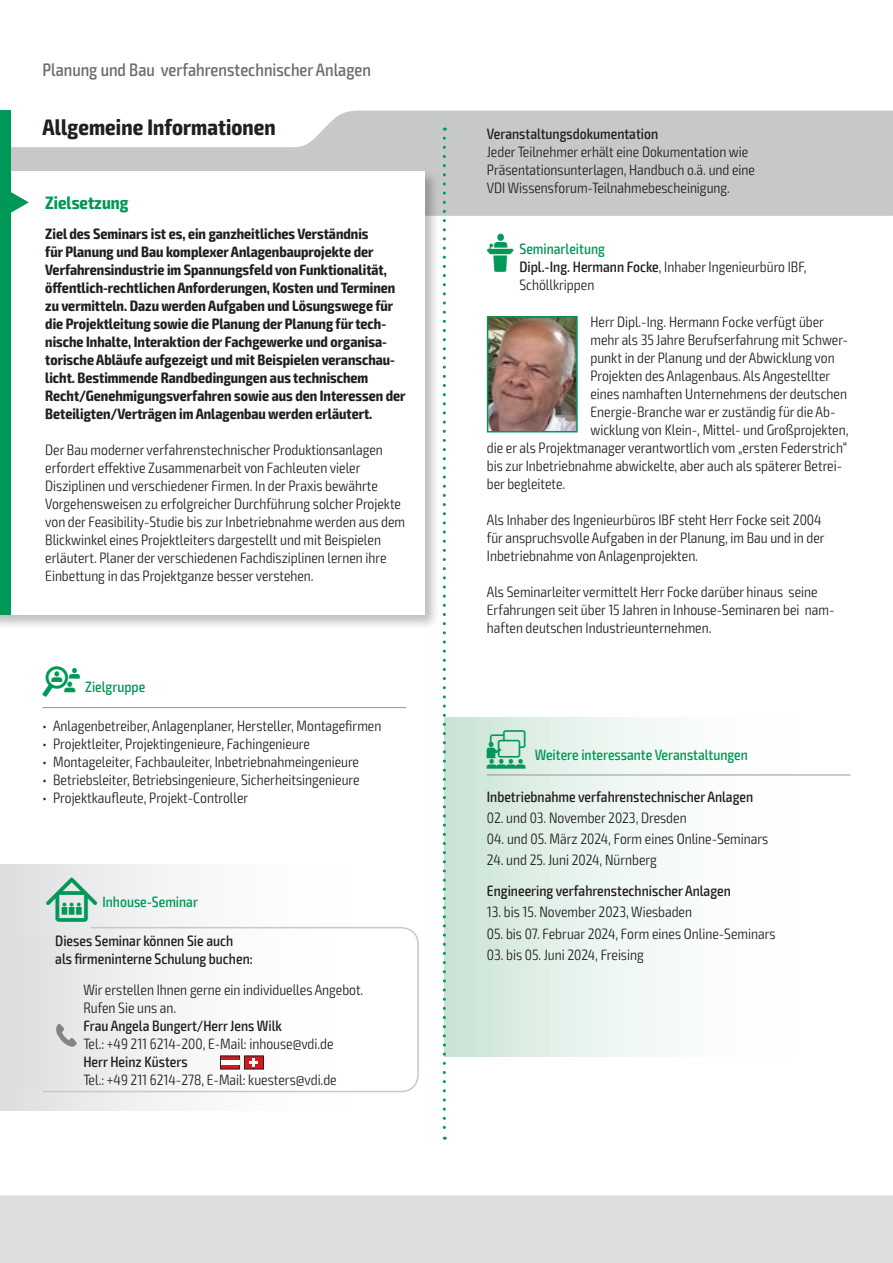
<style>
.page{position:relative;width:893px;height:1263px;background:#fff}
.page>*{position:absolute;margin:0;border:0;box-sizing:border-box;transform-origin:0 0}
.t1{font:700 condensed 22.5px "Exo 2";letter-spacing:.005em;color:#231f20}
.t2{font:500 condensed 18px "Exo 2";color:#6c6d70}
.t3{font:700 condensed 18px "Exo 2";color:#009856}
.t4{font:300 condensed 15px/18px "Exo 2";color:#231f20}
.t5{font:700 condensed 15px/18px "Exo 2";color:#231f20}
.t6{font:500 condensed 15px/18px "Exo 2";color:#231f20}
.t7{font:500 condensed 15px "Exo 2";color:#009856}
.s1{font-family:"VDI Iconset S4 A Regular";font-weight:400;font-stretch:normal}
.s2{font-family:"VDI Iconset S4 A Regular";font-weight:400;font-stretch:normal;font-size:15.45px}
.s3{font-weight:500}
.s4{font-family:"VDI Iconset S4 A Regular";font-weight:400;font-stretch:normal;font-size:19.5px}
</style>
<div class="page">
<div style="left:0;top:1195px;width:893px;height:68px;background:#dcdddf"></div>
<svg style="left:11px;top:111px;width:881px;height:105px;fill:#c7c8ca"></svg>
<hr style="left:892px;top:111px;width:1px;height:105px;background:#009856">
<div style="left:0;top:111px;width:11px;height:63px;background:#009856"></div>
<hr style="left:43px;top:707px;width:363px;height:1px;background:#939598">
<div style="left:0;top:168px;width:440px;height:462px;background:#231f20;opacity:.3"></div>
<div style="left:0;top:171px;width:424px;height:444px;background:#fff"></div>
<div style="left:0;top:171px;width:11px;height:444px;background:#009856"></div>
<svg style="left:11px;top:192px;width:18px;height:21px"></svg>
<img style="left:490px;top:319px;width:85px;height:110px">
<div style="left:487px;top:316px;width:91px;height:116px;border:2px solid #009856"></div>
<div style="left:0;top:864px;width:419px;height:247px;background:linear-gradient(to right,#e2e3e5,#fff)"></div>
<svg style="left:42px;top:926px;width:377px;height:167px"></svg>
<div style="left:13px;top:936px;width:382px;height:152px;background:linear-gradient(to right,#e3e3e5,#fff)"></div>
<svg style="left:220px;top:1055px;width:44px;height:14px"></svg>
<hr style="left:221px;top:1060px;width:18px;height:4px;background:#fff">
<svg style="left:56px;top:1024px;width:21px;height:23px"></svg>
<div style="left:444px;top:717px;width:406px;height:339px;background:linear-gradient(to right,#d2e8db,#fff)"></div>
<hr style="left:487px;top:775px;width:363px;height:1px;background:#939598">
<svg style="left:443px;top:138px;width:3px;height:1002px"></svg>
<p class="t2" style="left:43px;top:59px;width:330px">Planung und Bau verfahrenstechnischer Anlagen</p>
<h1 class="t1" style="left:43px;top:113px;width:235px">Allgemeine Informationen</h1>
<p class="t6" style="left:487px;top:125px;width:173px">Veranstaltungsdokumentation</p>
<p class="t4" style="left:487px;top:143px;width:270px">Jeder Teilnehmer erhält eine Dokumentation wie<br>Präsentationsunterlagen, Handbuch o.ä. und eine<br>VDI Wissensforum-Teilnahmebescheinigung.</p>
<p class="t3" style="left:45px;top:192px;width:85px">Zielsetzung</p>
<p class="t5" style="left:45px;top:225px;width:362px">Ziel des Seminars ist es, ein ganzheitliches Verständnis<br>für Planung und Bau komplexer Anlagenbauprojekte der Verfahrensindustrie im Spannungsfeld von Funktionalität, öffentlich-rechtlichen Anforderungen, Kosten und Terminen zu vermitteln. Dazu werden Aufgaben und Lösungswege für die Projektleitung sowie die Planung der Planung für tech&shy;nische Inhalte, Interaktion der Fachgewerke und organisa&shy;torische Abläufe aufgezeigt und mit Beispielen veranschau&shy;licht. Bestimmende Randbedingungen aus technischem Recht/Genehmigungsverfahren sowie aus den Interessen der Beteiligten/Verträgen im Anlagenbau werden erläutert.</p>
<p class="t4" style="left:45px;top:441px;width:361px">Der Bau moderner verfahrenstechnischer Produktionsanlagen erfordert effektive Zusammenarbeit von Fachleuten vieler Disziplinen und verschiedener Firmen. In der Praxis bewährte Vorgehensweisen zu erfolgreicher Durchführung solcher Projekte von der Feasibility-Studie bis zur Inbetriebnahme werden aus dem Blickwinkel eines Projektleiters dargestellt und mit Beispielen erläutert. Planer der verschiedenen Fachdisziplinen lernen ihre Einbettung in das Projektganze besser verstehen.</p>
<p class="t7" style="left:43px;top:678px;width:104px"><span class="s1">Z</span> Zielgruppe</p>
<p class="t4" style="left:43px;top:717px;width:340px">• Anlagenbetreiber, Anlagenplaner, Hersteller, Montagefirmen</p>
<p class="t4" style="left:43px;top:735px;width:269px">• Projektleiter, Projektingenieure, Fachingenieure</p>
<p class="t4" style="left:43px;top:753px;width:318px">• Montageleiter, Fachbauleiter, Inbetriebnahmeingenieure</p>
<p class="t4" style="left:43px;top:771px;width:319px">• Betriebsleiter, Betriebsingenieure, Sicherheitsingenieure</p>
<p class="t4" style="left:43px;top:789px;width:207px">• Projektkaufleute, Projekt-Controller</p>
<p class="t7" style="left:46px;top:893px;width:153px"><span class="s2">I</span> Inhouse-Seminar</p>
<p class="t6" style="left:55px;top:932px;width:199px">Dieses Seminar können Sie auch als firmeninterne Schulung buchen:</p>
<p class="t4" style="left:83px;top:981px;width:282px">Wir erstellen Ihnen gerne ein individuelles Angebot.<br>Rufen Sie uns an.</p>
<p class="t6" style="left:83px;top:1017px;width:200px">Frau Angela Bungert/Herr Jens Wilk</p>
<p class="t4" style="left:83px;top:1035px;width:252px">Tel.: +49 211 6214-200, E-Mail: inhouse@vdi.de</p>
<p class="t6" style="left:83px;top:1053px;width:106px">Herr Heinz Küsters</p>
<p class="t4" style="left:83px;top:1071px;width:255px">Tel.: +49 211 6214-278, E-Mail: kuesters@vdi.de</p>
<p class="t7" style="left:487px;top:240px;width:120px"><span class="s1">L</span> Seminarleitung</p>
<p class="t4" style="left:519px;top:258px;width:289px"><span class="s3">Dipl.-Ing. Hermann Focke</span>, Inhaber Ingenieurbüro IBF,<br>Schöllkrippen</p>
<p class="t4" style="left:590px;top:313px;width:235px">Herr Dipl.-Ing. Hermann Focke verfügt über</p>
<p class="t4" style="left:590px;top:331px;width:259px">mehr als 35 Jahre Berufserfahrung mit Schwer-</p>
<p class="t4" style="left:590px;top:349px;width:246px">punkt in der Planung und der Abwicklung von</p>
<p class="t4" style="left:590px;top:367px;width:241px">Projekten des Anlagenbaus. Als Angestellter</p>
<p class="t4" style="left:590px;top:385px;width:258px">eines namhaften Unternehmens der deutschen</p>
<p class="t4" style="left:590px;top:403px;width:247px">Energie-Branche war er zuständig für die Ab-</p>
<p class="t4" style="left:590px;top:421px;width:259px">wicklung von Klein-, Mittel- und Großprojekten,</p>
<p class="t4" style="left:487px;top:439px;width:362px">die er als Projektmanager verantwortlich vom „ersten Federstrich“</p>
<p class="t4" style="left:487px;top:457px;width:357px">bis zur Inbetriebnahme abwickelte, aber auch als späterer Betrei-</p>
<p class="t4" style="left:487px;top:475px;width:80px">ber begleitete.</p>
<p class="t4" style="left:487px;top:511px;width:339px">Als Inhaber des Ingenieurbüros IBF steht Herr Focke seit 2004 für anspruchsvolle Aufgaben in der Planung, im Bau und in der<br>Inbetriebnahme von Anlagenprojekten.</p>
<p class="t4" style="left:487px;top:583px;width:349px">Als Seminarleiter vermittelt Herr Focke darüber hinaus seine<br>Erfahrungen seit über 15 Jahren in Inhouse-Seminaren bei nam&shy;haften deutschen Industrieunternehmen.</p>
<p class="t7" style="left:487px;top:745px;width:263px"><span class="s4">W</span> Weitere interessante Veranstaltungen</p>
<p class="t6" style="left:487px;top:788px;width:268px">Inbetriebnahme verfahrenstechnischer Anlagen</p>
<p class="t4" style="left:487px;top:809px;width:201px">02. und 03. November 2023, Dresden</p>
<p class="t4" style="left:487px;top:830px;width:283px">04. und 05. März 2024, Form eines Online-Seminars</p>
<p class="t4" style="left:487px;top:851px;width:172px">24. und 25. Juni 2024, Nürnberg</p>
<p class="t6" style="left:487px;top:882px;width:245px">Engineering verfahrenstechnischer Anlagen</p>
<p class="t4" style="left:487px;top:903px;width:207px">13. bis 15. November 2023, Wiesbaden</p>
<p class="t4" style="left:487px;top:924px;width:290px">05. bis 07. Februar 2024, Form eines Online-Seminars</p>
<p class="t4" style="left:487px;top:945px;width:158px">03. bis 05. Juni 2024, Freising</p>
</div>
